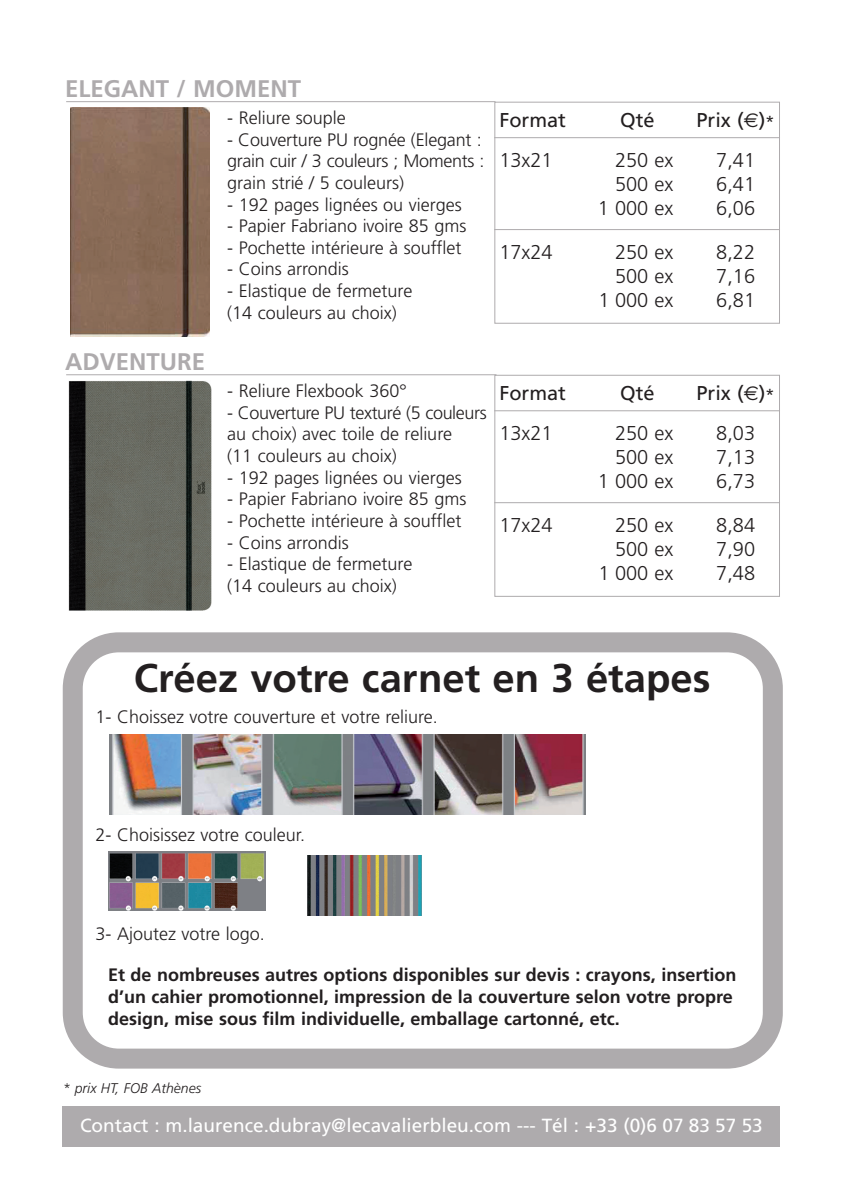
<style>
.page{position:relative;width:842px;height:1191px;background:#fff}
.page>*{position:absolute;margin:0;border:0;box-sizing:border-box;transform-origin:0 0}
.t1{font:700 40px "Frutiger";color:#231f20}
.t2{font:700 24px "Frutiger";color:#aeabad}
.t3{font:300 20px "Frutiger";color:#231f20}
.t4{font:20px "Frutiger";color:#231f20}
.t5{font:19px "Frutiger";color:#fff}
.t6{font:300 18px/21.6px "Frutiger";color:#231f20}
.t7{font:700 18px/21.6px "Frutiger";color:#231f20}
.t8{font:italic 300 14px "Frutiger";color:#231f20}
.s1{font-family:"Euro Sans"}
.s2{font-size:16px}
</style>
<div class="page">
<svg style="left:63px;top:632px;width:720px;height:436px"></svg>
<img style="left:70px;top:108px;width:139px;height:229px">
<div style="left:494px;top:102px;width:286px;height:222px;border:1px solid #aeabad"></div>
<hr style="left:494px;top:137px;width:286px;height:1px;background:#aeabad">
<hr style="left:494px;top:229px;width:286px;height:1px;background:#aeabad">
<hr style="left:66px;top:101px;width:429px;height:1px;background:#aeabad">
<img style="left:69px;top:381px;width:142px;height:229px">
<div style="left:494px;top:375px;width:286px;height:222px;border:1px solid #aeabad"></div>
<hr style="left:494px;top:410px;width:286px;height:1px;background:#aeabad">
<hr style="left:494px;top:502px;width:286px;height:1px;background:#aeabad">
<hr style="left:66px;top:374px;width:430px;height:1px;background:#aeabad">
<div style="left:63px;top:1106px;width:717px;height:41px;background:#aeabad"></div>
<img style="left:109px;top:734px;width:476px;height:80px">
<img style="left:108px;top:851px;width:157px;height:59px">
<div style="left:303px;top:855px;width:184px;height:61px;background:#fff"></div>
<img style="left:307px;top:855px;width:115px;height:60px">
<h2 class="t2" style="left:65px;top:79px;width:237px">ELEGANT / MOMENT</h2>
<h2 class="t2" style="left:65px;top:352px;width:141px">ADVENTURE</h2>
<p class="t6" style="left:227px;top:108px;width:120px">- Reliure souple</p>
<p class="t6" style="left:227px;top:130px;width:259px">- Couverture PU rognée (Elegant : grain cuir / 3 couleurs ; Moments : grain strié / 5 couleurs)</p>
<p class="t6" style="left:227px;top:195px;width:236px">- 192 pages lignées ou vierges</p>
<p class="t6" style="left:227px;top:216px;width:241px">- Papier Fabriano ivoire 85 gms</p>
<p class="t6" style="left:227px;top:238px;width:236px">- Pochette intérieure à soufflet</p>
<p class="t6" style="left:227px;top:260px;width:123px">- Coins arrondis</p>
<p class="t6" style="left:227px;top:281px;width:187px">- Elastique de fermeture (14 couleurs au choix)</p>
<p class="t6" style="left:227px;top:381px;width:181px">- Reliure Flexbook 360°</p>
<p class="t6" style="left:227px;top:403px;width:261px">- Couverture PU texturé (5 couleurs au choix) avec toile de reliure<br>(11 couleurs au choix)</p>
<p class="t6" style="left:227px;top:468px;width:236px">- 192 pages lignées ou vierges</p>
<p class="t6" style="left:227px;top:489px;width:241px">- Papier Fabriano ivoire 85 gms</p>
<p class="t6" style="left:227px;top:511px;width:236px">- Pochette intérieure à soufflet</p>
<p class="t6" style="left:227px;top:533px;width:123px">- Coins arrondis</p>
<p class="t6" style="left:227px;top:554px;width:187px">- Elastique de fermeture (14 couleurs au choix)</p>
<p class="t4" style="left:499px;top:112px;width:68px">Format</p>
<p class="t4" style="left:620px;top:112px;width:36px">Qté</p>
<p class="t4" style="left:696px;top:112px;width:79px">Prix (<span class="s1">€</span>)<span class="s2">*</span></p>
<p class="t3" style="left:499px;top:152px;width:55px">13x21</p>
<p class="t3" style="left:615px;top:152px;width:60px">250 ex</p>
<p class="t3" style="left:716px;top:152px;width:40px">7,41</p>
<p class="t3" style="left:615px;top:176px;width:60px">500 ex</p>
<p class="t3" style="left:716px;top:176px;width:40px">6,41</p>
<p class="t3" style="left:598px;top:200px;width:77px">1 000 ex</p>
<p class="t3" style="left:716px;top:200px;width:40px">6,06</p>
<p class="t3" style="left:499px;top:244px;width:55px">17x24</p>
<p class="t3" style="left:615px;top:244px;width:60px">250 ex</p>
<p class="t3" style="left:716px;top:244px;width:40px">8,22</p>
<p class="t3" style="left:615px;top:268px;width:60px">500 ex</p>
<p class="t3" style="left:716px;top:268px;width:40px">7,16</p>
<p class="t3" style="left:598px;top:292px;width:77px">1 000 ex</p>
<p class="t3" style="left:716px;top:292px;width:40px">6,81</p>
<p class="t4" style="left:499px;top:385px;width:68px">Format</p>
<p class="t4" style="left:620px;top:385px;width:36px">Qté</p>
<p class="t4" style="left:696px;top:385px;width:79px">Prix (<span class="s1">€</span>)<span class="s2">*</span></p>
<p class="t3" style="left:499px;top:425px;width:55px">13x21</p>
<p class="t3" style="left:615px;top:425px;width:60px">250 ex</p>
<p class="t3" style="left:716px;top:425px;width:40px">8,03</p>
<p class="t3" style="left:615px;top:449px;width:60px">500 ex</p>
<p class="t3" style="left:716px;top:449px;width:40px">7,13</p>
<p class="t3" style="left:598px;top:473px;width:77px">1 000 ex</p>
<p class="t3" style="left:716px;top:473px;width:40px">6,73</p>
<p class="t3" style="left:499px;top:517px;width:55px">17x24</p>
<p class="t3" style="left:615px;top:517px;width:60px">250 ex</p>
<p class="t3" style="left:716px;top:517px;width:40px">8,84</p>
<p class="t3" style="left:615px;top:541px;width:60px">500 ex</p>
<p class="t3" style="left:716px;top:541px;width:40px">7,90</p>
<p class="t3" style="left:598px;top:565px;width:77px">1 000 ex</p>
<p class="t3" style="left:716px;top:565px;width:40px">7,48</p>
<h1 class="t1" style="left:134px;top:662px;width:578px">Créez votre carnet en 3 étapes</h1>
<p class="t6" style="left:96px;top:707px;width:344px">1- Choissez votre couverture et votre reliure.</p>
<p class="t6" style="left:96px;top:825px;width:211px">2- Choisissez votre couleur.</p>
<p class="t6" style="left:96px;top:924px;width:171px">3- Ajoutez votre logo.</p>
<p class="t7" style="left:108px;top:965px;width:630px">Et de nombreuses autres options disponibles sur devis : crayons, insertion d’un cahier promotionnel, impression de la couverture selon votre propre design, mise sous film individuelle, emballage cartonné, etc.</p>
<p class="t8" style="left:63px;top:1082px;width:140px">* prix HT, FOB Athènes</p>
<p class="t5" style="left:80px;top:1117px;width:684px">Contact : m.laurence.dubray@lecavalierbleu.com --- Tél : +33 (0)6 07 83 57 53</p>
</div>
